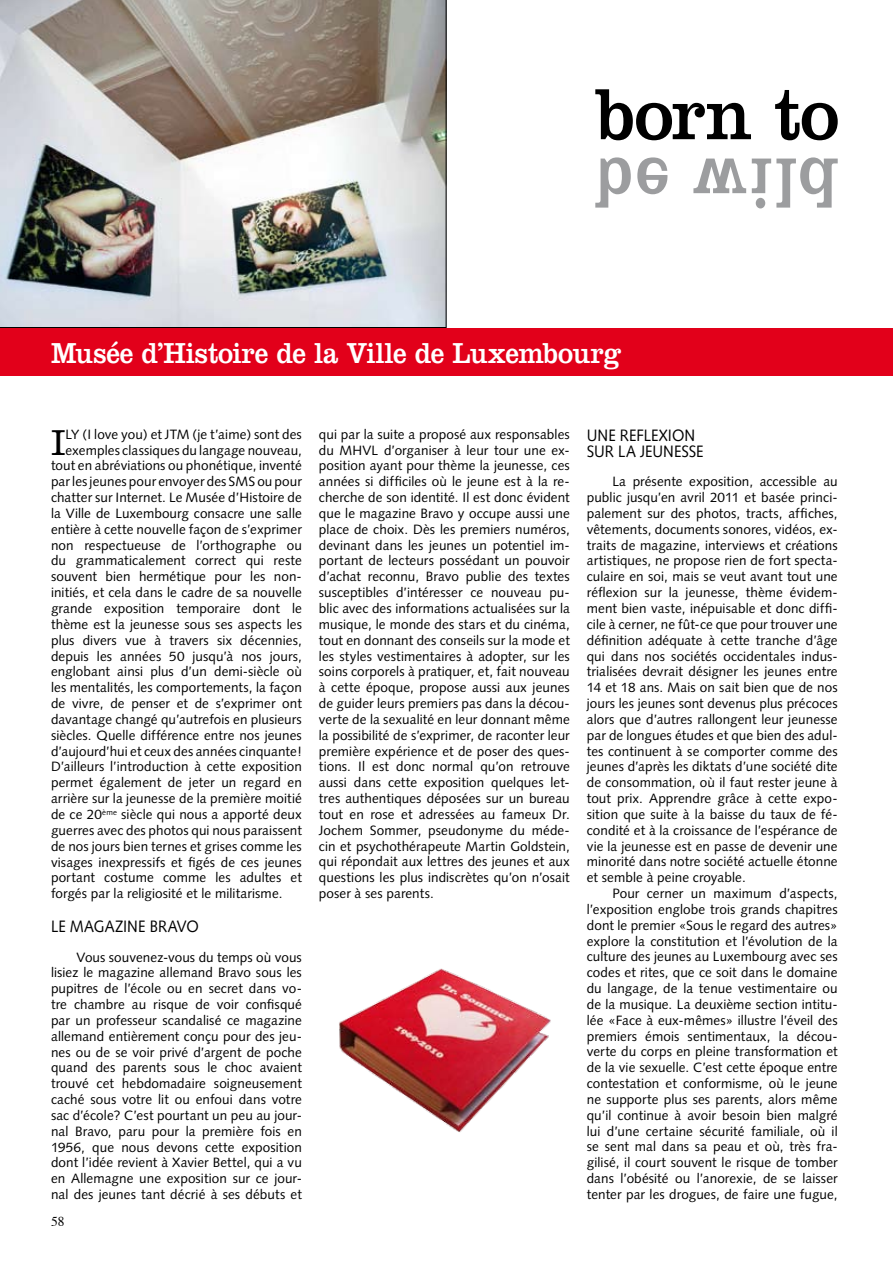
<style>
.page{position:relative;width:893px;height:1263px;background:#fff}
.page>*{position:absolute;margin:0;border:0;box-sizing:border-box;transform-origin:0 0}
.t1{font:300 37.35px "Clarendon";color:#000}
.t2{font:30px "Clarendon";letter-spacing:-.01em;color:#fff;scale:.9 1}
.t3{font:16.5px/15.9px "Syntax";letter-spacing:.005em;color:#000;scale:.9 1}
.t4{font:13.5px/15.9px "Syntax";letter-spacing:.005em;color:#000;text-align:justify}
.t5{font:13.5px "Times";color:#000}
</style>
<div class="page">
<div style="left:0;top:328px;width:893px;height:47px;background:#e2001a"></div>
<img style="left:339px;top:968px;width:212px;height:164px">
<img style="left:0;top:0;width:446px;height:328px">
<svg style="left:595px;top:157px;width:243px;height:51px"></svg>
<svg style="left:595px;top:89px;width:243px;height:51px"></svg>
<h2 class="t2" style="left:51px;top:336px;width:635px">Musée d’Histoire de la Ville de Luxembourg</h2>
<h1 class="t1" style="left:51px;top:421px;width:16px">I</h1>
<p class="t4" style="left:66px;top:426px;width:238px">LY (I love you) et JTM (je t’aime) sont des</p>
<p class="t4" style="left:66px;top:442px;width:238px">exemples classiques du langage nouveau,</p>
<p class="t4" style="left:51px;top:458px;width:252px">tout en abréviations ou phonétique, inventé</p>
<p class="t4" style="left:51px;top:474px;width:252px">par les jeunes pour envoyer des SMS ou pour</p>
<p class="t4" style="left:51px;top:489px;width:252px">chatter sur Internet. Le Musée d’Histoire de</p>
<p class="t4" style="left:51px;top:505px;width:252px">la Ville de Luxembourg consacre une salle</p>
<p class="t4" style="left:51px;top:521px;width:252px">entière à cette nouvelle façon de s’exprimer</p>
<p class="t4" style="left:51px;top:537px;width:252px">non respectueuse de l’orthographe ou</p>
<p class="t4" style="left:51px;top:553px;width:252px">du grammaticalement correct qui reste</p>
<p class="t4" style="left:51px;top:569px;width:252px">souvent bien hermétique pour les non-</p>
<p class="t4" style="left:51px;top:585px;width:252px">initiés, et cela dans le cadre de sa nouvelle</p>
<p class="t4" style="left:51px;top:600px;width:252px">grande exposition temporaire dont le</p>
<p class="t4" style="left:51px;top:616px;width:252px">thème est la jeunesse sous ses aspects les</p>
<p class="t4" style="left:51px;top:632px;width:252px">plus divers vue à travers six décennies,</p>
<p class="t4" style="left:51px;top:648px;width:252px">depuis les années 50 jusqu’à nos jours,</p>
<p class="t4" style="left:51px;top:664px;width:252px">englobant ainsi plus d’un demi-siècle où</p>
<p class="t4" style="left:51px;top:680px;width:252px">les mentalités, les comportements, la façon</p>
<p class="t4" style="left:51px;top:695px;width:252px">de vivre, de penser et de s’exprimer ont</p>
<p class="t4" style="left:51px;top:711px;width:252px">davantage changé qu’autrefois en plusieurs</p>
<p class="t4" style="left:51px;top:727px;width:252px">siècles. Quelle différence entre nos jeunes</p>
<p class="t4" style="left:51px;top:743px;width:252px">d’aujourd’hui et ceux des années cinquante!</p>
<p class="t4" style="left:51px;top:759px;width:252px">D’ailleurs l’introduction à cette exposition</p>
<p class="t4" style="left:51px;top:775px;width:252px">permet également de jeter un regard en</p>
<p class="t4" style="left:51px;top:790px;width:252px">arrière sur la jeunesse de la première moitié</p>
<p class="t4" style="left:51px;top:806px;width:252px">de ce 20<sup>ème</sup> siècle qui nous a apporté deux</p>
<p class="t4" style="left:51px;top:822px;width:252px">guerres avec des photos qui nous paraissent</p>
<p class="t4" style="left:51px;top:838px;width:252px">de nos jours bien ternes et grises comme les</p>
<p class="t4" style="left:51px;top:854px;width:252px">visages inexpressifs et figés de ces jeunes</p>
<p class="t4" style="left:51px;top:870px;width:252px">portant costume comme les adultes et</p>
<p class="t4" style="left:51px;top:885px;width:233px">forgés par la religiosité et le militarisme.</p>
<p class="t3" style="left:51px;top:918px;width:166px">LE MAGAZINE BRAVO</p>
<p class="t4" style="left:51px;top:949px;width:252px;text-indent:26px">Vous souvenez-vous du temps où vous lisiez le magazine allemand Bravo sous les pupitres de l’école ou en secret dans vo&shy;tre chambre au risque de voir confisqué par un professeur scandalisé ce magazine allemand entièrement conçu pour des jeu&shy;nes ou de se voir privé d’argent de poche quand des parents sous le choc avaient trouvé cet hebdomadaire soigneusement caché sous votre lit ou enfoui dans votre sac d’école? C’est pourtant un peu au jour&shy;nal Bravo, paru pour la première fois en 1956, que nous devons cette exposition dont l’idée revient à Xavier Bettel, qui a vu en Allemagne une exposition sur ce jour&shy;nal des jeunes tant décrié à ses débuts et</p>
<p class="t5" style="left:51px;top:1209px;width:15px">58</p>
<p class="t4" style="left:319px;top:426px;width:252px">qui par la suite a proposé aux responsables du MHVL d’organiser à leur tour une ex&shy;position ayant pour thème la jeunesse, ces années si difficiles où le jeune est à la re&shy;cherche de son identité. Il est donc évident que le magazine Bravo y occupe aussi une place de choix. Dès les premiers numéros, devinant dans les jeunes un potentiel im&shy;portant de lecteurs possédant un pouvoir d’achat reconnu, Bravo publie des textes susceptibles d’intéresser ce nouveau pu&shy;blic avec des informations actualisées sur la musique, le monde des stars et du cinéma, tout en donnant des conseils sur la mode et les styles vestimentaires à adopter, sur les soins corporels à pratiquer, et, fait nouveau à cette époque, propose aussi aux jeunes de guider leurs premiers pas dans la décou&shy;verte de la sexualité en leur donnant même la possibilité de s’exprimer, de raconter leur première expérience et de poser des ques&shy;tions. Il est donc normal qu’on retrouve aussi dans cette exposition quelques let&shy;tres authentiques déposées sur un bureau tout en rose et adressées au fameux Dr.<br>Jochem Sommer, pseudonyme du méde&shy;cin et psychothérapeute Martin Goldstein, qui répondait aux lettres des jeunes et aux questions les plus indiscrètes qu’on n’osait poser à ses parents.</p>
<p class="t3" style="left:587px;top:427px;width:131px">UNE REFLEXION<br>SUR LA JEUNESSE</p>
<p class="t4" style="left:587px;top:474px;width:252px;text-indent:26px">La présente exposition, accessible au public jusqu’en avril 2011 et basée princi&shy;palement sur des photos, tracts, affiches, vêtements, documents sonores, vidéos, ex&shy;traits de magazine, interviews et créations artistiques, ne propose rien de fort specta&shy;culaire en soi, mais se veut avant tout une réflexion sur la jeunesse, thème évidem&shy;ment bien vaste, inépuisable et donc diffi&shy;cile à cerner, ne fût-ce que pour trouver une définition adéquate à cette tranche d’âge qui dans nos sociétés occidentales indus&shy;trialisées devrait désigner les jeunes entre 14 et 18 ans. Mais on sait bien que de nos jours les jeunes sont devenus plus précoces alors que d’autres rallongent leur jeunesse par de longues études et que bien des adul&shy;tes continuent à se comporter comme des jeunes d’après les diktats d’une société dite de consommation, où il faut rester jeune à tout prix. Apprendre grâce à cette expo&shy;sition que suite à la baisse du taux de fé&shy;condité et à la croissance de l’espérance de vie la jeunesse est en passe de devenir une minorité dans notre société actuelle étonne et semble à peine croyable.</p>
<p class="t4" style="left:587px;top:885px;width:252px;text-indent:26px">Pour cerner un maximum d’aspects, l’exposition englobe trois grands chapitres dont le premier «Sous le regard des autres» explore la constitution et l’évolution de la culture des jeunes au Luxembourg avec ses codes et rites, que ce soit dans le domaine du langage, de la tenue vestimentaire ou de la musique. La deuxième section intitu&shy;lée «Face à eux-mêmes» illustre l’éveil des premiers émois sentimentaux, la décou&shy;verte du corps en pleine transformation et de la vie sexuelle. C’est cette époque entre contestation et conformisme, où le jeune ne supporte plus ses parents, alors même qu’il continue à avoir besoin bien malgré lui d’une certaine sécurité familiale, où il se sent mal dans sa peau et où, très fra&shy;gilisé, il court souvent le risque de tomber dans l’obésité ou l’anorexie, de se laisser tenter par les drogues, de faire une fugue,</p>
</div>
